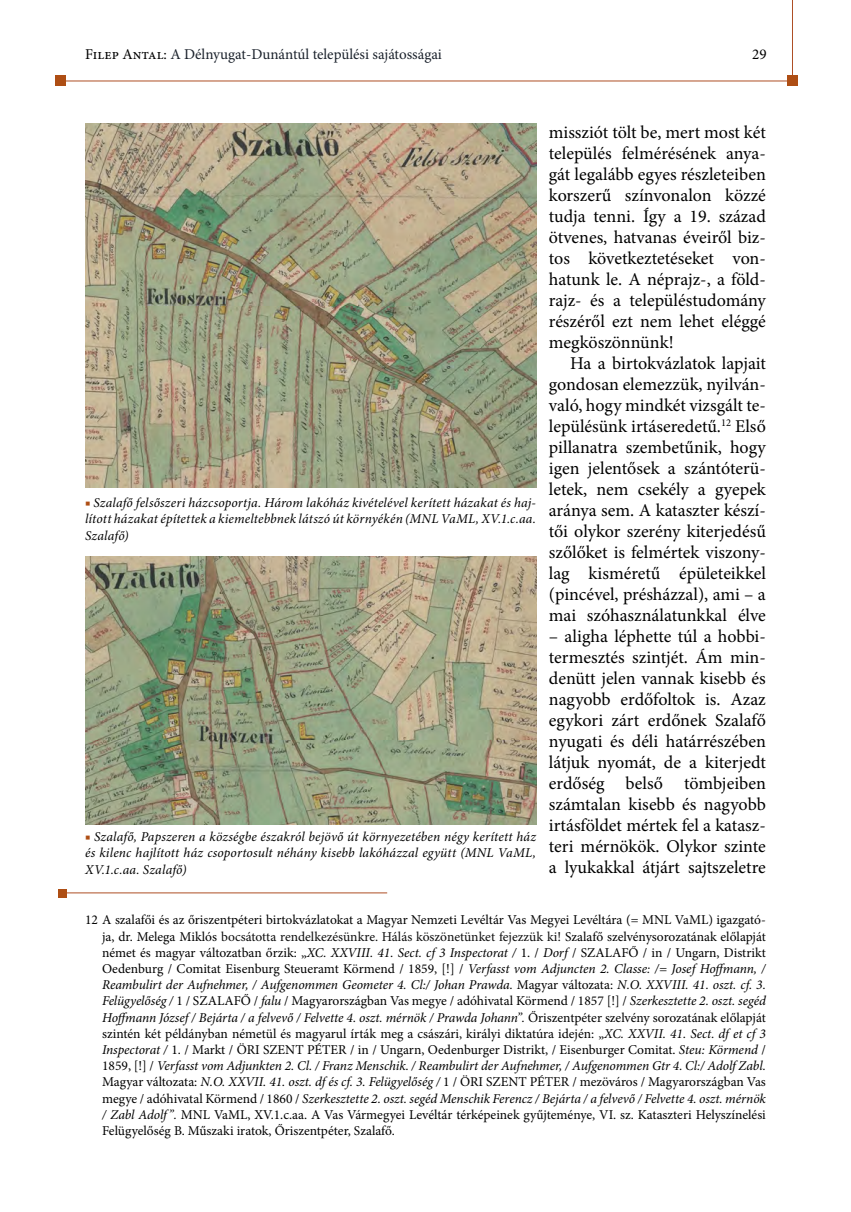
<style>
.page{position:relative;width:851px;height:1212px;background:#fff}
.page>*{position:absolute;margin:0;border:0;box-sizing:border-box;transform-origin:0 0}
.t1{font:18px/21px "Minion Pro";color:#000;text-align:justify}
.t2{font:15px "Minion Pro";color:#1a212b}
.t3{font:15px "Minion Pro";color:#000}
.footnote_text{font:13.5px/16.2px "Minion Pro";color:#000;text-align:justify}
.képaláírás{font:italic 13.5px/16.5px "Minion Pro";letter-spacing:.015em;color:#000;text-align:justify}
.s1{color:#000}
.s2{color:#ae4e14}
.s3{color:#0d0d0d}
.s4{font-style:italic}
</style>
<div class="page">
<hr style="left:59px;top:81px;width:733px;height:1px;background:#ae4f25">
<hr style="left:792px;top:0;width:1px;height:86px;background:#ae4f25">
<div style="left:55px;top:75px;width:11px;height:11px;background:#ae4e14"></div>
<div style="left:787px;top:75px;width:10px;height:11px;background:#ae4e14"></div>
<img style="left:85px;top:123px;width:451px;height:364px">
<img style="left:85px;top:557px;width:451px;height:268px">
<hr style="left:58px;top:892px;width:329px;height:1px;background:#ae4f25">
<div style="left:58px;top:889px;width:9px;height:8px;background:#ae4e14"></div>
<p class="t2" style="left:85px;top:44px;width:358px"><span class="s1">Filep Antal:</span> A Délnyugat-Dunántúl települési sajátosságai</p>
<p class="t3" style="left:752px;top:45px;width:16px">29</p>
<p class="t1" style="left:549px;top:122px;width:219px">missziót tölt be, mert most két település felmérésének anya&shy;gát legalább egyes részleteiben korszerű színvonalon közzé tudja tenni. Így a 19. század ötvenes, hatvanas éveiről biz&shy;tos következtetéseket von&shy;hatunk le. A néprajz-, a föld&shy;rajz- és a településtudomány részéről ezt nem lehet eléggé megköszönnünk!</p>
<p class="t1" style="left:549px;top:353px;width:219px;text-indent:21px">Ha a birtokvázlatok lapjait gondosan elemezzük, nyilván&shy;való, hogy mindkét vizsgált te&shy;lepülésünk irtáseredetű.<sup>12</sup> Első pillanatra szembetűnik, hogy igen jelentősek a szántóterü&shy;letek, nem csekély a gyepek aránya sem. A kataszter készí&shy;tői olykor szerény kiterjedésű szőlőket is felmértek viszony&shy;lag kisméretű épületeikkel (pincével, présházzal), ami – a mai szóhasználatunkkal élve</p>
<p class="t1" style="left:549px;top:626px;width:218px">– aligha léphette túl a hobbi&shy;termesztés szintjét. Ám min&shy;denütt jelen vannak kisebb és nagyobb erdőfoltok is. Azaz egykori zárt erdőnek Szalafő nyugati és déli határrészében látjuk nyomát, de a kiterjedt erdőség belső tömbjeiben számtalan kisebb és nagyobb irtásföldet mértek fel a katasz&shy;teri mérnökök. Olykor szinte a lyukakkal átjárt sajtszeletre</p>
<p class="képaláírás" style="left:85px;top:494px;width:452px"><span class="s2">■</span> Szalafő felsőszeri házcsoportja. Három lakóház kivételével kerített házakat és haj&shy;lított házakat építettek a kiemeltebbnek látszó út környékén (MNL VaML, XV.1.c.aa.<br>Szalafő)</p>
<p class="képaláírás" style="left:85px;top:828px;width:452px"><span class="s2">■</span> Szalafő, Papszeren a községbe északról bejövő út környezetében négy kerített ház és kilenc hajlított ház csoportosult néhány kisebb lakóházzal együtt (MNL VaML, XV.1.c.aa. Szalafő)</p>
<p class="footnote_text" style="left:102px;top:912px;width:665px;text-indent:-17px">12 A szalafői és az őriszentpéteri birtokvázlatokat a Magyar Nemzeti Levéltár Vas Megyei Levéltára (= MNL VaML) igazgató&shy;ja, dr. Melega Miklós <span class="s3">bocsátotta rendelkezésünkre. Hálás köszönetünket fejezzük ki!</span> Szalafő szelvénysorozatának előlapját német és magyar változatban őrzik: „<span class="s4">XC. XXVIII. 41. Sect. cf 3 Inspectorat /</span> 1. / <span class="s4">Dorf</span> / SZALAFŐ / in / Ungarn, Distrikt Oedenburg / Comitat Eisenburg Steueramt Körmend / 1859, [!] / <span class="s4">Verfasst vom Adjuncten 2. Classe: /= Josef Hoffmann, / Reambulirt der Aufnehmer, / Aufgenommen Geometer 4. Cl:/ Johan Prawda.</span> Magyar változata: <span class="s4">N.O. XXVIII. 41. oszt. cf. 3.<br>Felügyelőség /</span> 1 / SZALAFŐ / <span class="s4">falu</span> / Magyarországban Vas megye / adóhivatal Körmend / 1857 [!] / <span class="s4">Szerkesztette 2. oszt. segéd Hoffmann József / Bejárta / a felvevő / Felvette 4. oszt. mérnök / Prawda Johann”.</span> Őriszentpéter szelvény sorozatának előlapját szintén két példányban németül és magyarul írták meg a császári, királyi diktatúra idején: „<span class="s4">XC. XXVII. 41. Sect. df et cf 3<br>Inspectorat /</span> 1. / Markt / ÖRI SZENT PÉTER / in / Ungarn, Oedenburger Distrikt, / Eisenburger Comitat. <span class="s4">Steu: Körmend</span> / 1859, [!] / <span class="s4">Verfasst vom Adjunkten 2. Cl. / Franz Menschik. / Reambulirt der Aufnehmer, / Aufgenommen Gtr 4. Cl:/ Adolf Zabl.<br></span>Magyar változata: <span class="s4">N.O. XXVII. 41. oszt. df és cf. 3. Felügyelőség /</span> 1 / ÖRI SZENT PÉTER / mezöváros / Magyarországban Vas megye / adóhivatal Körmend / 1860 / <span class="s4">Szerkesztette 2. oszt. segéd Menschik Ferencz / Bejárta / a felvevő / Felvette 4. oszt. mérnök / Zabl Adolf”.</span> MNL VaML, XV.1.c.aa. A Vas Vármegyei Levéltár térképeinek gyűjteménye, VI. sz. Kataszteri Helyszínelési Felügyelőség B. Műszaki iratok, Őriszentpéter, Szalafő.</p>
</div>
